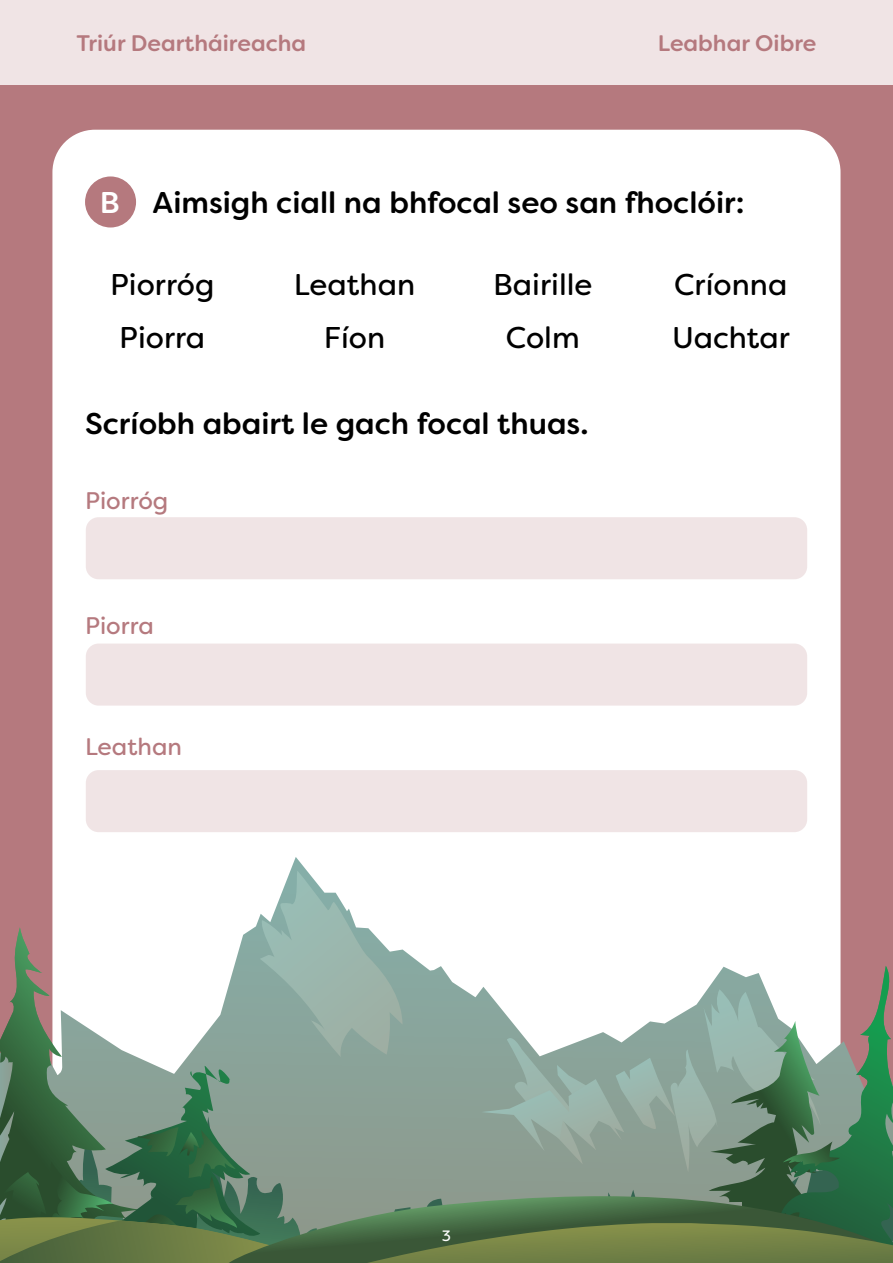
<style>
.page{position:relative;width:893px;height:1263px;background:#fff}
.page>*{position:absolute;margin:0;border:0;box-sizing:border-box;transform-origin:0 0}
.t1{font:500 30px "Filson Soft";color:#000}
.t2{font:30px/52.5px "Filson Soft";color:#000;text-align:center}
.t3{font:24px "Filson Soft";color:#b5797e}
.t4{font:500 22.5px "Filson Soft";color:#b5797e}
.t5{font:15px "Filson Soft";color:#fff}
.s1{color:#fff}
</style>
<div class="page">
<div style="left:0;top:85px;width:893px;height:1178px;background:#b5797e"></div>
<div style="left:0;top:0;width:893px;height:85px;background:#f0e4e5"></div>
<div style="left:52px;top:130px;width:788px;height:1078px;background:#fff;border-radius:43px"></div>
<div style="left:85px;top:176px;width:51px;height:51px;background:#b5797e;border-radius:50%"></div>
<svg style="left:0;top:871px;width:893px;height:392px"></svg>
<div style="left:86px;top:517px;width:721px;height:62px;background:#f0e4e5;border-radius:13px"></div>
<div style="left:86px;top:643px;width:721px;height:63px;background:#f0e4e5;border-radius:13px"></div>
<div style="left:86px;top:770px;width:721px;height:62px;background:#f0e4e5;border-radius:13px"></div>
<p class="t4" style="left:77px;top:28px;width:231px">Triúr Deartháireacha</p>
<p class="t4" style="left:658px;top:28px;width:160px">Leabhar Oibre</p>
<p class="t1" style="left:100px;top:183px;width:646px"><span class="s1">B</span> Aimsigh ciall na bhfocal seo san fhoclóir:</p>
<p class="t2" style="left:110px;top:258px;width:106px">Piorróg<br>Piorra</p>
<p class="t2" style="left:294px;top:258px;width:123px">Leathan<br>Fíon</p>
<p class="t2" style="left:493px;top:258px;width:101px">Bairille<br>Colm</p>
<p class="t2" style="left:672px;top:258px;width:119px;text-align:left">Críonna<br>Uachtar</p>
<p class="t1" style="left:85px;top:404px;width:505px">Scríobh abairt le gach focal thuas.</p>
<p class="t3" style="left:85px;top:485px;width:85px">Piorróg</p>
<p class="t3" style="left:85px;top:610px;width:70px">Piorra</p>
<p class="t3" style="left:85px;top:731px;width:98px">Leathan</p>
<p class="t5" style="left:442px;top:1226px;width:11px">3</p>
</div>
